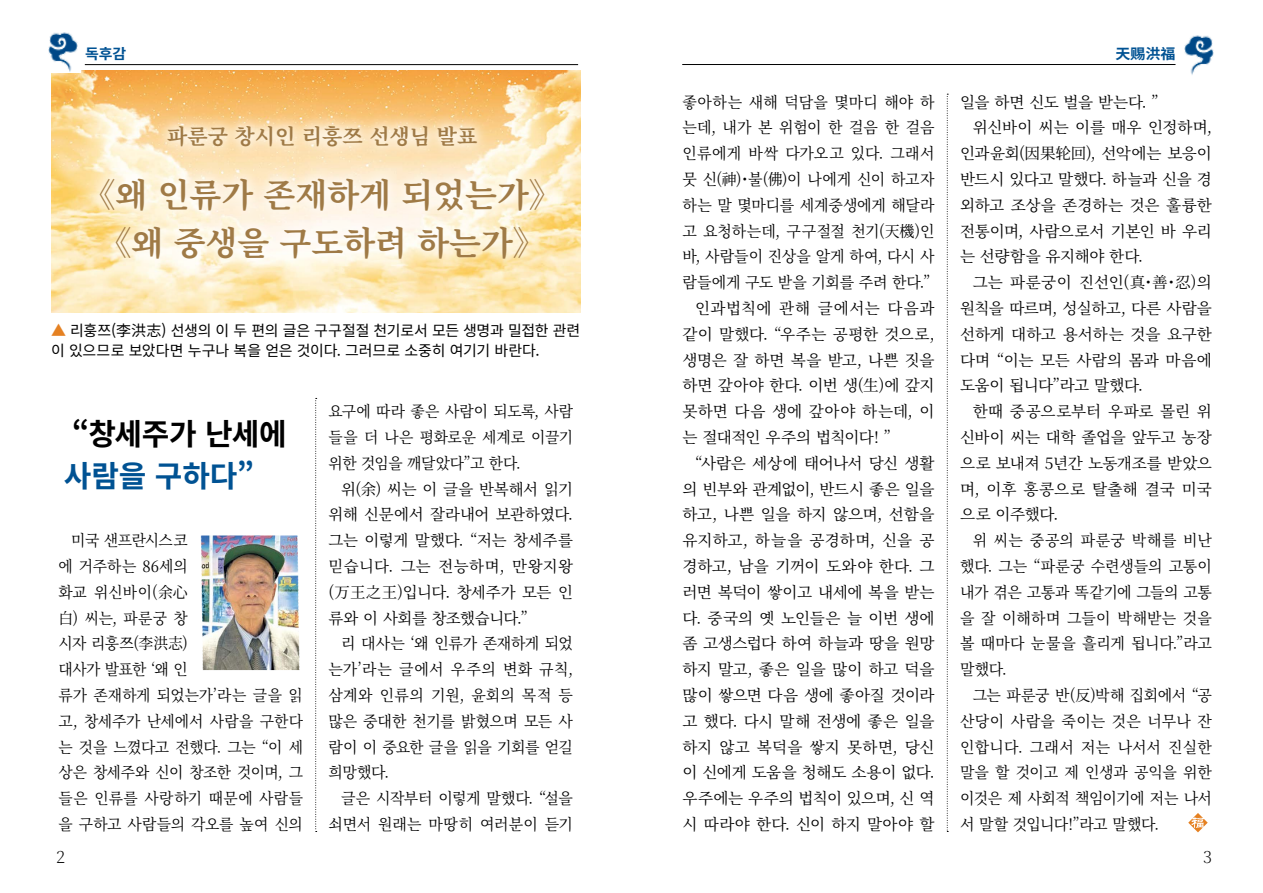
<style>
.page{position:relative;width:1263px;height:893px;background:#fff}
.page>*{position:absolute;margin:0;border:0;box-sizing:border-box;transform-origin:0 0}
.제목_명조_가운데정렬{font:700 33px "Source Han Serif K";color:#9f7a46}
.제목_고딕_독후감{font:700 30px/42px "Source Han Sans K";letter-spacing:-.01em;color:#000}
.제목_명조_가운데정렬-2{font:700 21px "Source Han Serif K";color:#9f7a46}
.목차-레벨2{font:200 16.5px "Source Han Serif K";color:#000}
.본문{font:15.6px/25.8px "Source Han Serif K";letter-spacing:-.01em;color:#000;text-align:justify}
.본문-2{font:15.6px/25.8px "Source Han Serif K";letter-spacing:-.01em;color:#000;text-align:justify;scale:.96 1}
.본문-3{font:15.6px/25.8px "Source Han Serif K";letter-spacing:-.01em;color:#000;scale:.95 1}
.사진설명{font:15px/19.5px "Source Han Sans K";letter-spacing:-.015em;color:#000}
.위치표시{font:700 14.4px "Source Han Sans K";color:#005293;scale:1.04 1}
.s1{color:#e58122}
.s2{color:#005293}
</style>
<div class="page">
<img style="left:51px;top:70px;width:529px;height:242px">
<svg style="left:154px;top:112px;width:337px;height:48px;background:#fbdeb0"></svg>
<svg style="left:87px;top:165px;width:471px;height:108px"></svg>
<svg style="left:315px;top:398px;width:2px;height:434px"></svg>
<svg style="left:947px;top:94px;width:1px;height:738px"></svg>
<hr style="left:85px;top:64px;width:493px;height:1px;background:#000">
<img style="left:200px;top:535px;width:100px;height:136px">
<hr style="left:682px;top:64px;width:493px;height:1px;background:#000">
<img style="left:48px;top:32px;width:33px;height:40px">
<img style="left:1184px;top:35px;width:30px;height:40px">
<svg style="left:1188px;top:813px;width:20px;height:19px"></svg>
<p class="위치표시" style="left:85px;top:46px;width:41px">독후감</p>
<p class="위치표시" style="left:1115px;top:45px;width:59px">天赐洪福</p>
<p class="제목_명조_가운데정렬-2" style="left:167px;top:124px;width:312px">파룬궁 창시인 리훙쯔 선생님 발표</p>
<p class="제목_명조_가운데정렬" style="left:83px;top:177px;width:481px">《왜 인류가 존재하게 되었는가》</p>
<p class="제목_명조_가운데정렬" style="left:99px;top:225px;width:449px">《왜 중생을 구도하려 하는가》</p>
<p class="사진설명" style="left:51px;top:322px;width:531px"><span class="s1">▲</span> 리훙쯔(李洪志) 선생의 이 두 편의 글은 구구절절 천기로서 모든 생명과 밀접한 관련 이 있으므로 보았다면 누구나 복을 얻은 것이다. 그러므로 소중히 여기기 바란다.</p>
<p class="제목_고딕_독후감" style="left:64px;top:414px;width:224px">“창세주가 난세에 <span class="s2">사람을 구하다”</span></p>
<p class="본문-3" style="left:58px;top:528px;width:259px;text-indent:13px">미국 샌프란시스코<br>에 거주하는 86세의<br>화교 위신바이(余心<br>白) 씨는, 파룬궁 창<br>시자 리훙쯔(李洪志)<br>대사가 발표한 ‘왜 인<br>류가 존재하게 되었는가’라는 글을 읽 고, 창세주가 난세에서 사람을 구한다 는 것을 느꼈다고 전했다. 그는 “이 세 상은 창세주와 신이 창조한 것이며, 그 들은 인류를 사랑하기 때문에 사람들 을 구하고 사람들의 각오를 높여 신의</p>
<p class="본문-3" style="left:328px;top:399px;width:259px;text-align:justify">요구에 따라 좋은 사람이 되도록, 사람 들을 더 나은 평화로운 세계로 이끌기 위한 것임을 깨달았다”고 한다.</p>
<p class="본문" style="left:328px;top:476px;width:246px;text-indent:13px">위(余) 씨는 이 글을 반복해서 읽기 위해 신문에서 잘라내어 보관하였다. 그는 이렇게 말했다. “저는 창세주를 믿습니다. 그는 전능하며, 만왕지왕 (万王之王)입니다. 창세주가 모든 인 류와 이 사회를 창조했습니다.”</p>
<p class="본문-2" style="left:328px;top:631px;width:256px;text-indent:13px">리 대사는 ‘왜 인류가 존재하게 되었 는가’라는 글에서 우주의 변화 규칙, 삼계와 인류의 기원, 윤회의 목적 등 많은 중대한 천기를 밝혔으며 모든 사 람이 이 중요한 글을 읽을 기회를 얻길 희망했다.</p>
<p class="본문-2" style="left:328px;top:786px;width:256px;text-align:right">글은 시작부터 이렇게 말했다. “설을 쇠면서 원래는 마땅히 여러분이 듣기</p>
<p class="본문-2" style="left:682px;top:89px;width:264px">좋아하는 새해 덕담을 몇마디 해야 하 는데, 내가 본 위험이 한 걸음 한 걸음 인류에게 바싹 다가오고 있다. 그래서 뭇 신(神)･불(佛)이 나에게 신이 하고자 하는 말 몇마디를 세계중생에게 해달라 고 요청하는데, 구구절절 천기(天機)인 바, 사람들이 진상을 알게 하여, 다시 사 람들에게 구도 받을 기회를 주려 한다.”</p>
<p class="본문" style="left:682px;top:296px;width:253px;text-indent:13px">인과법칙에 관해 글에서는 다음과 같이 말했다. “우주는 공평한 것으로, 생명은 잘 하면 복을 받고, 나쁜 짓을 하면 갚아야 한다. 이번 생(生)에 갚지 못하면 다음 생에 갚아야 하는데, 이 는 절대적인 우주의 법칙이다! ”</p>
<p class="본문" style="left:682px;top:450px;width:253px;text-indent:13px">“사람은 세상에 태어나서 당신 생활 의 빈부와 관계없이, 반드시 좋은 일을 하고, 나쁜 일을 하지 않으며, 선함을 유지하고, 하늘을 공경하며, 신을 공 경하고, 남을 기꺼이 도와야 한다. 그 러면 복덕이 쌓이고 내세에 복을 받는 다. 중국의 옛 노인들은 늘 이번 생에 좀 고생스럽다 하여 하늘과 땅을 원망 하지 말고, 좋은 일을 많이 하고 덕을 많이 쌓으면 다음 생에 좋아질 것이라 고 했다. 다시 말해 전생에 좋은 일을 하지 않고 복덕을 쌓지 못하면, 당신 이 신에게 도움을 청해도 소용이 없다. 우주에는 우주의 법칙이 있으며, 신 역 시 따라야 한다. 신이 하지 말아야 할</p>
<p class="본문" style="left:960px;top:89px;width:200px">일을 하면 신도 벌을 받는다. ”</p>
<p class="본문" style="left:960px;top:115px;width:253px;text-indent:13px">위신바이 씨는 이를 매우 인정하며, 인과윤회(因果轮回), 선악에는 보응이 반드시 있다고 말했다. 하늘과 신을 경 외하고 조상을 존경하는 것은 훌륭한 전통이며, 사람으로서 기본인 바 우리 는 선량함을 유지해야 한다.</p>
<p class="본문" style="left:960px;top:270px;width:253px;text-indent:13px">그는 파룬궁이 진선인(真･善･忍)의 원칙을 따르며, 성실하고, 다른 사람을 선하게 대하고 용서하는 것을 요구한 다며 “이는 모든 사람의 몸과 마음에 도움이 됩니다”라고 말했다.</p>
<p class="본문" style="left:960px;top:399px;width:253px;text-indent:13px">한때 중공으로부터 우파로 몰린 위 신바이 씨는 대학 졸업을 앞두고 농장 으로 보내져 5년간 노동개조를 받았으 며, 이후 홍콩으로 탈출해 결국 미국 으로 이주했다.</p>
<p class="본문-2" style="left:960px;top:528px;width:264px;text-indent:13px">위 씨는 중공의 파룬궁 박해를 비난 했다. 그는 “파룬궁 수련생들의 고통이 내가 겪은 고통과 똑같기에 그들의 고통 을 잘 이해하며 그들이 박해받는 것을 볼 때마다 눈물을 흘리게 됩니다.”라고 말했다.</p>
<p class="본문-2" style="left:960px;top:683px;width:264px;text-indent:13px">그는 파룬궁 반(反)박해 집회에서 “공 산당이 사람을 죽이는 것은 너무나 잔 인합니다. 그래서 저는 나서서 진실한 말을 할 것이고 제 인생과 공익을 위한 이것은 제 사회적 책임이기에 저는 나서 서 말할 것입니다!”라고 말했다.</p>
<p class="목차-레벨2" style="left:56px;top:847px;width:10px">2</p>
<p class="목차-레벨2" style="left:1203px;top:848px;width:10px">3</p>
</div>
